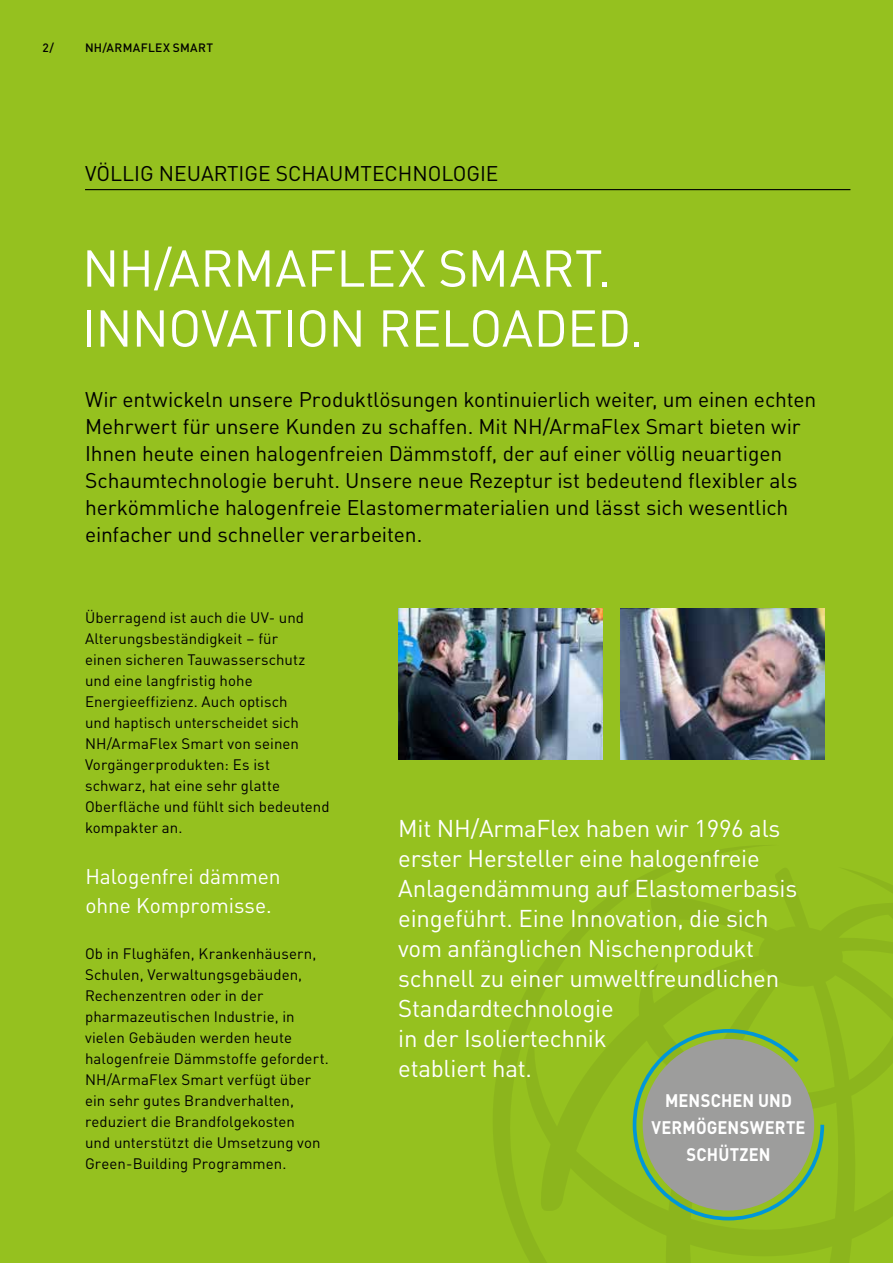
<style>
.page{position:relative;width:893px;height:1263px;background:#95c11f}
.page>*{position:absolute;margin:0;border:0;box-sizing:border-box;transform-origin:0 0}
.t1{font:51px/60px "DIN Pro";letter-spacing:-.015em;color:#fff}
.t2{font:24px/30px "DIN Pro";letter-spacing:-.01em;color:#fff}
.t3{font:21px/27px "DIN Pro";letter-spacing:-.005em;color:#000}
.t4{font:21px/28.5px "DIN Pro";letter-spacing:-.005em;color:#fff}
.t5{font:700 18px/27px "DIN Pro";letter-spacing:.01em;color:#fff;text-align:center;scale:.92 1}
.t6{font:15px/21px "DIN Pro";letter-spacing:.005em;color:#000}
.t7{font:500 12px "DIN Pro";letter-spacing:.035em;color:#000}
</style>
<div class="page">
<svg style="left:493px;top:845px;width:271px;height:379px"></svg>
<svg style="left:513px;top:864px;width:380px;height:399px"></svg>
<hr style="left:85px;top:189px;width:765px;height:1px;background:#000">
<img style="left:398px;top:609px;width:204px;height:150px">
<img style="left:621px;top:609px;width:204px;height:150px">
<svg style="left:631px;top:1027px;width:195px;height:195px"></svg>
<p class="t7" style="left:43px;top:38px;width:13px">2/</p>
<p class="t7" style="left:85px;top:38px;width:130px">NH/ARMAFLEX SMART</p>
<h3 class="t3" style="left:85px;top:158px;width:415px">VÖLLIG NEUARTIGE SCHAUMTECHNOLOGIE</h3>
<h1 class="t1" style="left:82px;top:235px;width:563px">NH/ARMAFLEX SMART.<br>INNOVATION RELOADED.</h1>
<p class="t3" style="left:85px;top:384px;width:733px">Wir entwickeln unsere Produktlösungen kontinuierlich weiter, um einen echten Mehrwert für unsere Kunden zu schaffen. Mit NH/ArmaFlex Smart bieten wir Ihnen heute einen halogenfreien Dämmstoff, der auf einer völlig neuartigen Schaumtechnologie beruht. Unsere neue Rezeptur ist bedeutend flexibler als herkömmliche halogenfreie Elastomermaterialien und lässt sich wesentlich einfacher und schneller verarbeiten.</p>
<p class="t6" style="left:85px;top:606px;width:246px">Überragend ist auch die UV- und<br>Alterungsbeständigkeit – für<br>einen sicheren Tauwasserschutz und eine langfristig hohe<br>Energieeffizienz. Auch optisch<br>und haptisch unterscheidet sich<br>NH/ArmaFlex Smart von seinen<br>Vorgängerprodukten: Es ist schwarz, hat eine sehr glatte<br>Oberfläche und fühlt sich bedeutend kompakter an.</p>
<h3 class="t4" style="left:85px;top:861px;width:197px">Halogenfrei dämmen ohne Kompromisse.</h3>
<p class="t6" style="left:85px;top:942px;width:245px">Ob in Flughäfen, Krankenhäusern,<br>Schulen, Verwaltungsgebäuden,<br>Rechenzentren oder in der pharmazeutischen Industrie, in vielen Gebäuden werden heute halogenfreie Dämmstoffe gefordert.<br>NH/ArmaFlex Smart verfügt über ein sehr gutes Brandverhalten, reduziert die Brandfolgekosten<br>und unterstützt die Umsetzung von<br>Green-Building Programmen.</p>
<p class="t2" style="left:398px;top:812px;width:400px">Mit NH/ArmaFlex haben wir 1996 als erster Hersteller eine halogenfreie<br>Anlagendämmung auf Elastomerbasis eingeführt. Eine Innovation, die sich vom anfänglichen Nischenprodukt schnell zu einer umweltfreundlichen<br>Standardtechnologie<br>in der Isoliertechnik<br>etabliert hat.</p>
<p class="t5" style="left:651px;top:1086px;width:169px">MENSCHEN UND<br>VERMÖGENSWERTE<br>SCHÜTZEN</p>
</div>
